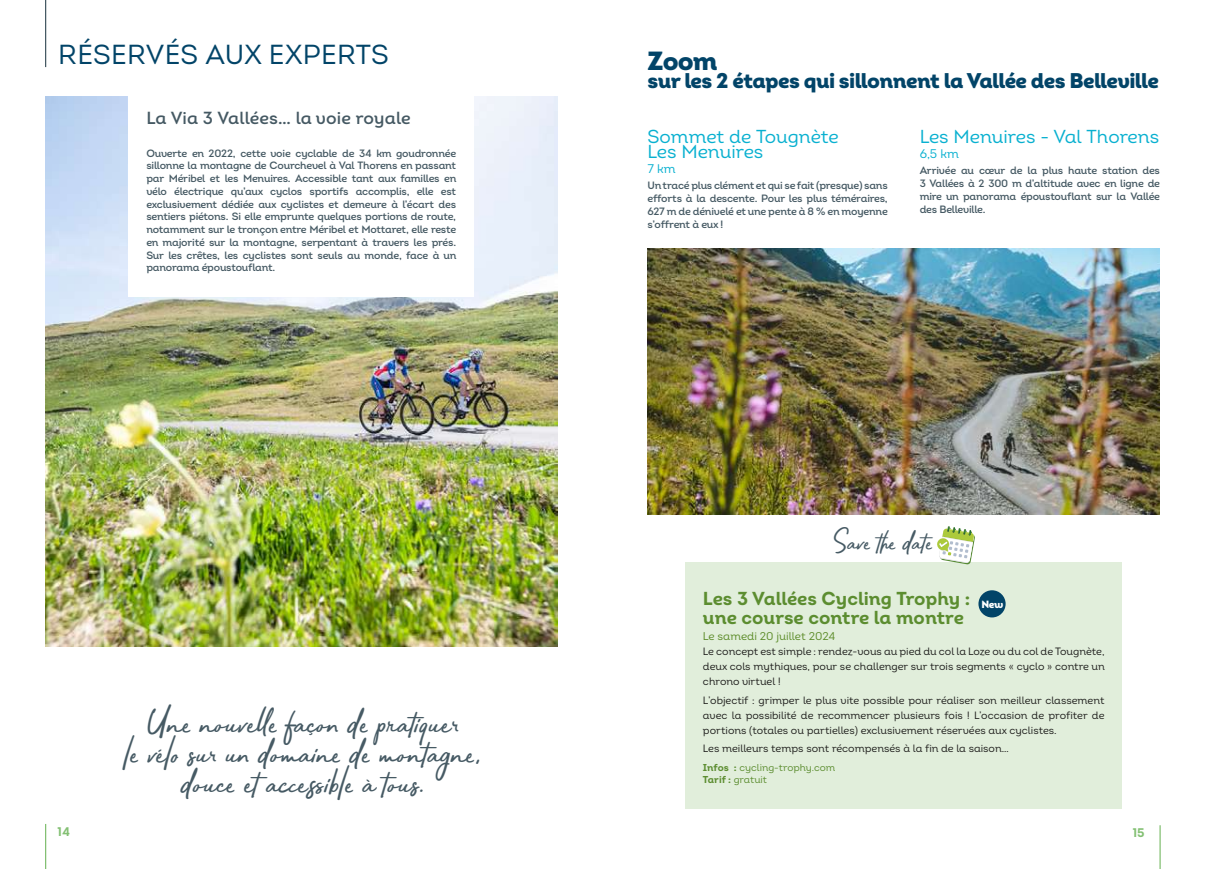
<style>
.page{position:relative;width:1205px;height:869px;background:#fff}
.page>*{position:absolute;margin:0;border:0;box-sizing:border-box;transform-origin:0 0}
.t1{font:40px/30px "Bahagia";color:#465a64;text-align:center}
.t2{font:31.25px "Bahagia";color:#465a64}
.t3{font:27.5px "Intro Regular Alt";letter-spacing:.01em;color:#024468}
.t4{font:26.25px "Intro Black Alt";color:#024468}
.t5{font:21.25px "Intro Black Alt";letter-spacing:-.03em;color:#024468}
.t6{font:18.75px/15px "Intro Regular Alt";color:#08b0d0}
.t7{font:18.75px/18.5px "Intro Bold Alt";color:#5c8d30}
.t8{font:17.5px "Intro Semi Bold Alt";letter-spacing:.01em;color:#455963}
.t9{font:12.5px "Intro Regular Alt";color:#08b0d0}
.t10{font:12.5px "Intro Bold Alt";color:#83c073}
.t11{font:11.25px "Intro Regular Alt";color:#5c8c29}
.t12{font:10.62px/12.8px "Intro Semi Bold Alt";letter-spacing:-.02em;color:#455963;text-align:justify}
.t13{font:10.62px/15px "Intro Regular Alt";color:#1e1e1c;text-align:justify}
.t14{font:10.5px "Intro Black Alt";color:#fff}
.t15{font:10px/12px "Intro Regular Alt";color:#5c8d30}
.s1{font-family:"Intro Bold Alt"}
</style>
<div class="page">
<hr style="left:45px;top:823px;width:1px;height:45px;background:#83c073">
<hr style="left:1159px;top:824px;width:1px;height:44px;background:#83c073">
<hr style="left:45px;top:0;width:1px;height:67px;background:#465a64">
<img style="left:45px;top:97px;width:512px;height:549px">
<div style="left:129px;top:83px;width:345px;height:213px;background:#fff"></div>
<img style="left:647px;top:248px;width:513px;height:266px">
<div style="left:685px;top:561px;width:437px;height:247px;background:#e1eedb"></div>
<div style="left:978px;top:590px;width:27px;height:27px;background:#024468;border-radius:50%"></div>
<svg style="left:936px;top:526px;width:39px;height:38px"></svg>
<h3 class="t3" style="left:58px;top:37px;width:332px">RÉSERVÉS AUX EXPERTS</h3>
<h3 class="t8" style="left:146px;top:107px;width:266px">La Via 3 Vallées… la voie royale</h3>
<p class="t12" style="left:146px;top:146px;width:312px">Ouverte en 2022, cette voie cyclable de 34 km goudronnée sillonne la montagne de Courchevel à Val Thorens en passant par Méribel et les Menuires. Accessible tant aux familles en vélo électrique qu’aux cyclos sportifs accomplis, elle est exclusivement dédiée aux cyclistes et demeure à l’écart des sentiers piétons. Si elle emprunte quelques portions de route, notamment sur le tronçon entre Méribel et Mottaret, elle reste en majorité sur la montagne, serpentant à travers les prés.<br>Sur les crêtes, les cyclistes sont seuls au monde, face à un panorama époustouflant.</p>
<h1 class="t1" style="left:124px;top:703px;width:358px">Une nouvelle façon de pratiquer<br>le vélo sur un domaine de montagne, douce et accessible à tous.</h1>
<h3 class="t4" style="left:647px;top:44px;width:72px">Zoom</h3>
<h3 class="t5" style="left:647px;top:67px;width:513px">sur les 2 étapes qui sillonnent la Vallée des Belleville</h3>
<h3 class="t6" style="left:919px;top:129px;width:241px">Les Menuires - Val Thorens</h3>
<p class="t9" style="left:919px;top:146px;width:41px">6,5 km</p>
<p class="t12" style="left:919px;top:164px;width:242px">Arrivée au cœur de la plus haute station des 3 Vallées à 2 300 m d’altitude avec en ligne de mire un panorama époustouflant sur la Vallée des Belleville.</p>
<h3 class="t6" style="left:647px;top:129px;width:193px">Sommet de Tougnète<br>Les Menuires</h3>
<p class="t9" style="left:647px;top:161px;width:30px">7 km</p>
<p class="t12" style="left:647px;top:179px;width:242px">Un tracé plus clément et qui se fait (presque) sans efforts à la descente. Pour les plus téméraires, 627 m de dénivelé et une pente à 8 % en moyenne s’offrent à eux !</p>
<h2 class="t2" style="left:832px;top:519px;width:101px">Save the date</h2>
<h3 class="t7" style="left:703px;top:589px;width:269px">Les 3 Vallées Cycling Trophy : une course contre la montre</h3>
<p class="t11" style="left:703px;top:629px;width:134px">Le samedi 20 juillet 2024</p>
<p class="t13" style="left:703px;top:643px;width:403px">Le concept est simple : rendez-vous au pied du col la Loze ou du col de Tougnète, deux cols mythiques, pour se challenger sur trois segments « cyclo » contre un chrono virtuel !</p>
<p class="t13" style="left:703px;top:692px;width:403px">L’objectif : grimper le plus vite possible pour réaliser son meilleur classement avec la possibilité de recommencer plusieurs fois ! L’occasion de profiter de portions (totales ou partielles) exclusivement réservées aux cyclistes.</p>
<p class="t13" style="left:703px;top:740px;width:307px">Les meilleurs temps sont récompensés à la fin de la saison…</p>
<p class="t15" style="left:703px;top:760px;width:134px"><span class="s1">Infos :</span> cycling-trophy.com<br><span class="s1">Tarif :</span> gratuit</p>
<p class="t14" style="left:981px;top:597px;width:24px">New</p>
<p class="t10" style="left:58px;top:823px;width:14px">14</p>
<p class="t10" style="left:1133px;top:824px;width:13px">15</p>
</div>
